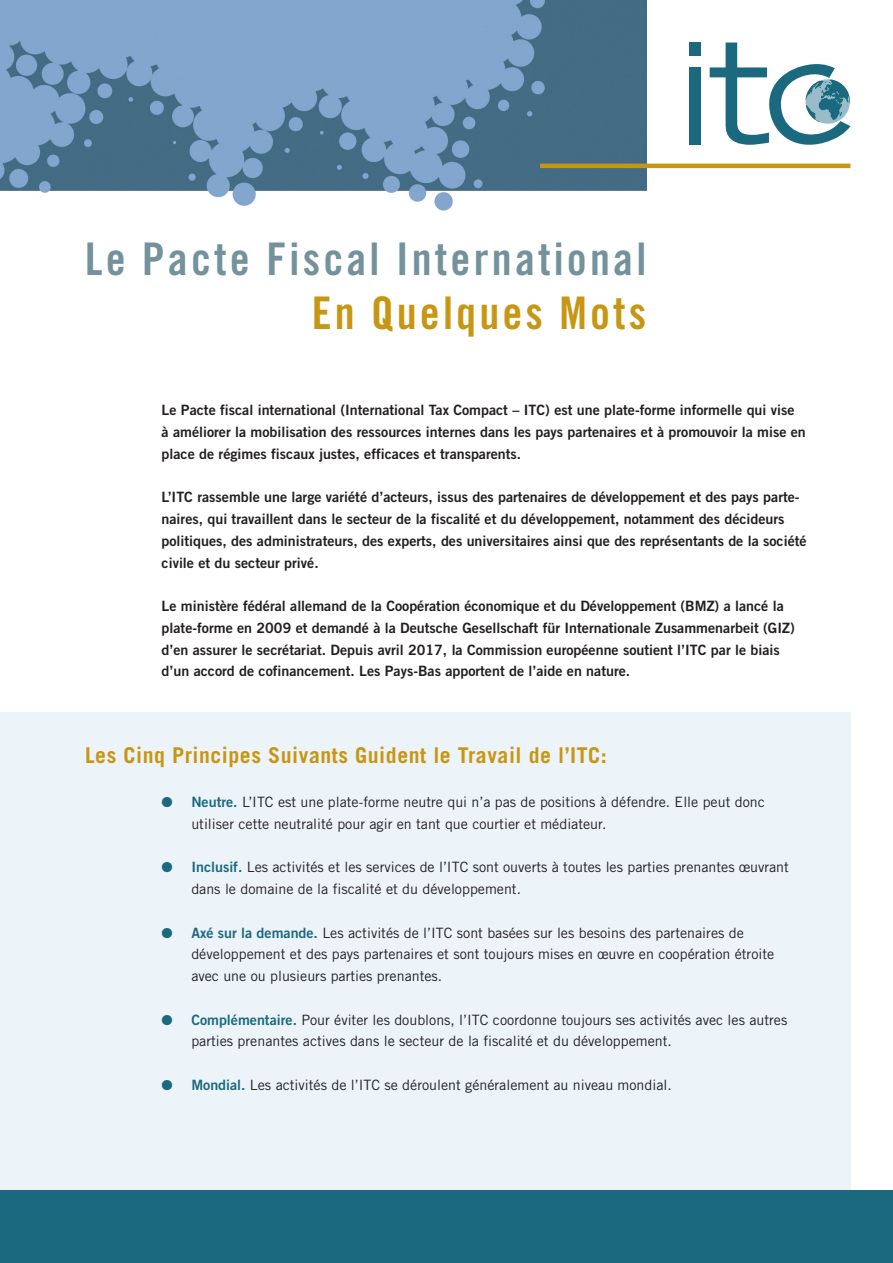
<style>
.page{position:relative;width:893px;height:1263px;background:#fff}
.page>*{position:absolute;margin:0;border:0;box-sizing:border-box;transform-origin:0 0}
.t1{font:45px "Trade Gothic Bold Cond Twenty";letter-spacing:.07em;color:#74929c}
.t2{font:45px "Trade Gothic Bold Cond Twenty";letter-spacing:.07em;color:#c79613}
.t3{font:700 21.75px "Trade Gothic";letter-spacing:.025em;color:#c79613}
.t4{font:14.25px/21.8px "Trade Gothic Bold Two";color:#231f20}
.t5{font:14.25px/21.8px "Trade Gothic";color:#231f20}
.s1{color:#1b697e}
.s2{font-family:"Trade Gothic Bold Two";color:#1b697e}
</style>
<div class="page">
<img style="left:0;top:0;width:646px;height:211px">
<div style="left:0;top:712px;width:850px;height:478px;background:#ecf3f9"></div>
<div style="left:689px;top:67px;width:11px;height:78px;background:#1b697e"></div>
<div style="left:689px;top:43px;width:11px;height:13px;background:#1b697e"></div>
<svg style="left:710px;top:43px;width:140px;height:102px"></svg>
<hr style="left:540px;top:164px;width:310px;height:4px;background:#c79613">
<div style="left:0;top:1191px;width:893px;height:72px;background:#1b697e"></div>
<h1 class="t1" style="left:85px;top:242px;width:563px">Le Pacte Fiscal International</h1>
<h1 class="t2" style="left:312px;top:296px;width:336px">En Quelques Mots</h1>
<p class="t4" style="left:162px;top:401px;width:646px">Le Pacte fiscal international (International Tax Compact – ITC) est une plate-forme informelle qui vise<br>à améliorer la mobilisation des ressources internes dans les pays partenaires et à promouvoir la mise en place de régimes fiscaux justes, efficaces et transparents.</p>
<p class="t4" style="left:162px;top:488px;width:647px">L’ITC rassemble une large variété d’acteurs, issus des partenaires de développement et des pays parte&shy;naires, qui travaillent dans le secteur de la fiscalité et du développement, notamment des décideurs politiques, des administrateurs, des experts, des universitaires ainsi que des représentants de la société civile et du secteur privé.</p>
<p class="t4" style="left:162px;top:596px;width:635px">Le ministère fédéral allemand de la Coopération économique et du Développement (BMZ) a lancé la plate-forme en 2009 et demandé à la Deutsche Gesellschaft für Internationale Zusammenarbeit (GIZ) d’en assurer le secrétariat. Depuis avril 2017, la Commission européenne soutient l’ITC par le biais d’un accord de cofinancement. Les Pays-Bas apportent de l’aide en nature.</p>
<h2 class="t3" style="left:85px;top:748px;width:523px">Les Cinq Principes Suivants Guident le Travail de l’ITC:</h2>
<p class="t5" style="left:191px;top:792px;width:575px;text-indent:-30px"><span class="s1">●</span> <span class="s2">Neutre.</span> L’ITC est une plate-forme neutre qui n’a pas de positions à défendre. Elle peut donc utiliser cette neutralité pour agir en tant que courtier et médiateur.</p>
<p class="t5" style="left:191px;top:857px;width:599px;text-indent:-30px"><span class="s1">●</span> <span class="s2">Inclusif.</span> Les activités et les services de l’ITC sont ouverts à toutes les parties prenantes œuvrant dans le domaine de la fiscalité et du développement.</p>
<p class="t5" style="left:191px;top:923px;width:584px;text-indent:-30px"><span class="s1">●</span> <span class="s2">Axé sur la demande.</span> Les activités de l’ITC sont basées sur les besoins des partenaires de développement et des pays partenaires et sont toujours mises en œuvre en coopération étroite avec une ou plusieurs parties prenantes.</p>
<p class="t5" style="left:191px;top:1010px;width:597px;text-indent:-30px"><span class="s1">●</span> <span class="s2">Complémentaire.</span> Pour éviter les doublons, l’ITC coordonne toujours ses activités avec les autres parties prenantes actives dans le secteur de la fiscalité et du développement.</p>
<p class="t5" style="left:162px;top:1075px;width:512px"><span class="s1">●</span> <span class="s2">Mondial.</span> Les activités de l’ITC se déroulent généralement au niveau mondial.</p>
</div>
